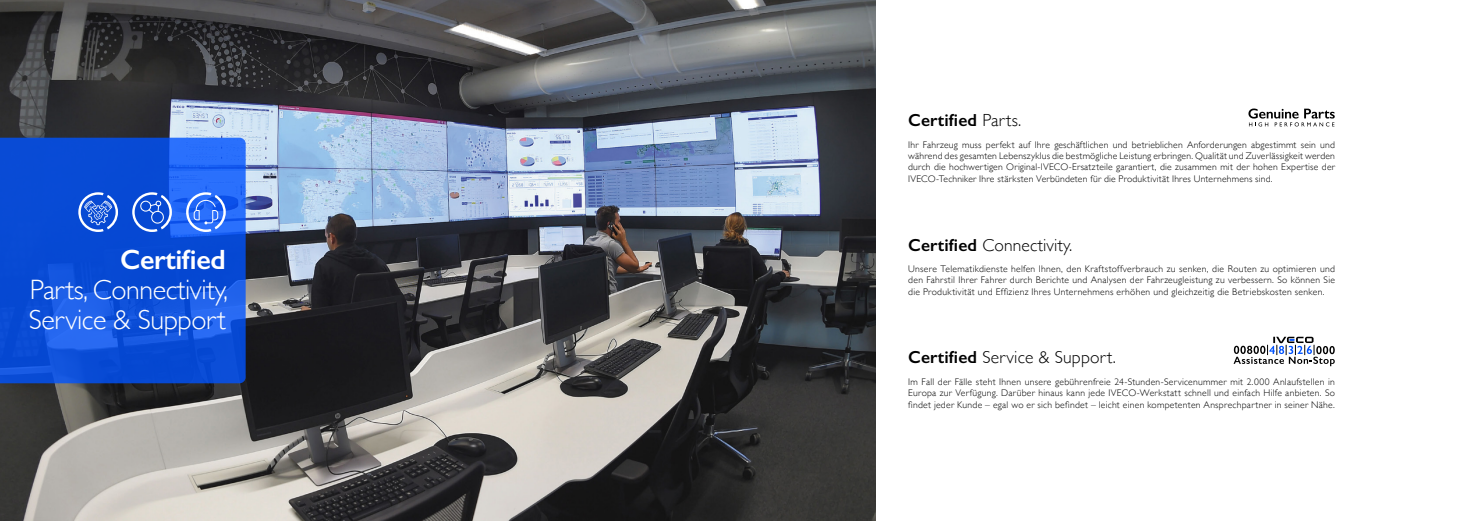
<style>
.page{position:relative;width:1474px;height:521px;background:#fff}
.page>*{position:absolute;margin:0;border:0;box-sizing:border-box;transform-origin:0 0}
.t1{font:300 28px/29.8px "Gill Sans";letter-spacing:-.015em;color:#fff}
.t2{font:600 28px "Gill Sans";letter-spacing:-.015em;color:#fff}
.t3{font:300 17.5px "Gill Sans";letter-spacing:.01em;color:#000}
.t4{font:600 17.5px "Gill Sans";letter-spacing:.01em;color:#000}
.t5{font:300 9.62px/11.4px "Gill Sans";letter-spacing:.025em;color:#000;text-align:justify}
.s1{font-weight:300}
.s2{font-weight:600}
</style>
<div class="page">
<img style="left:0;top:0;width:876px;height:521px">
<svg style="left:0;top:138px;width:246px;height:245px;background:#0e51db"></svg>
<svg style="left:78px;top:192px;width:40px;height:40px;background:#4678de"></svg>
<svg style="left:132px;top:192px;width:40px;height:40px;background:#4073de"></svg>
<svg style="left:186px;top:192px;width:40px;height:40px;background:#5389f8"></svg>
<svg style="left:1233px;top:337px;width:101px;height:29px"></svg>
<svg style="left:1248px;top:109px;width:86px;height:17px"></svg>
<h1 class="t2" style="left:120px;top:243px;width:107px">Certified</h1>
<h1 class="t1" style="left:29px;top:274px;width:201px">Parts, Connectivity,<br>Service &amp; Support</h1>
<h2 class="t4" style="left:908px;top:110px;width:114px">Certified <span class="s1">Parts.</span></h2>
<p class="t5" style="left:908px;top:138px;width:428px">Ihr Fahrzeug muss perfekt auf Ihre geschäftlichen und betrieblichen Anforderungen abgestimmt sein und während des gesamten Lebenszyklus die bestmögliche Leistung erbringen. Qualität und Zuverlässigkeit werden durch die hochwertigen Original-IVECO-Ersatzteile garantiert, die zusammen mit der hohen Expertise der IVECO-Techniker Ihre stärksten Verbündeten für die Produktivität Ihres Unternehmens sind.</p>
<h2 class="t3" style="left:908px;top:231px;width:165px"><span class="s2">Certified</span> Connectivity.</h2>
<p class="t5" style="left:908px;top:262px;width:428px">Unsere Telematikdienste helfen Ihnen, den Kraftstoffverbrauch zu senken, die Routen zu optimieren und den Fahrstil Ihrer Fahrer durch Berichte und Analysen der Fahrzeugleistung zu verbessern. So können Sie die Produktivität und Effizienz Ihres Unternehmens erhöhen und gleichzeitig die Betriebskosten senken.</p>
<h2 class="t3" style="left:908px;top:344px;width:209px"><span class="s2">Certified</span> Service &amp; Support.</h2>
<p class="t5" style="left:908px;top:375px;width:428px">Im Fall der Fälle steht Ihnen unsere gebührenfreie 24-Stunden-Servicenummer mit 2.000 Anlaufstellen in Europa zur Verfügung. Darüber hinaus kann jede IVECO-Werkstatt schnell und einfach Hilfe anbieten. So findet jeder Kunde – egal wo er sich befindet – leicht einen kompetenten Ansprechpartner in seiner Nähe.</p>
</div>
